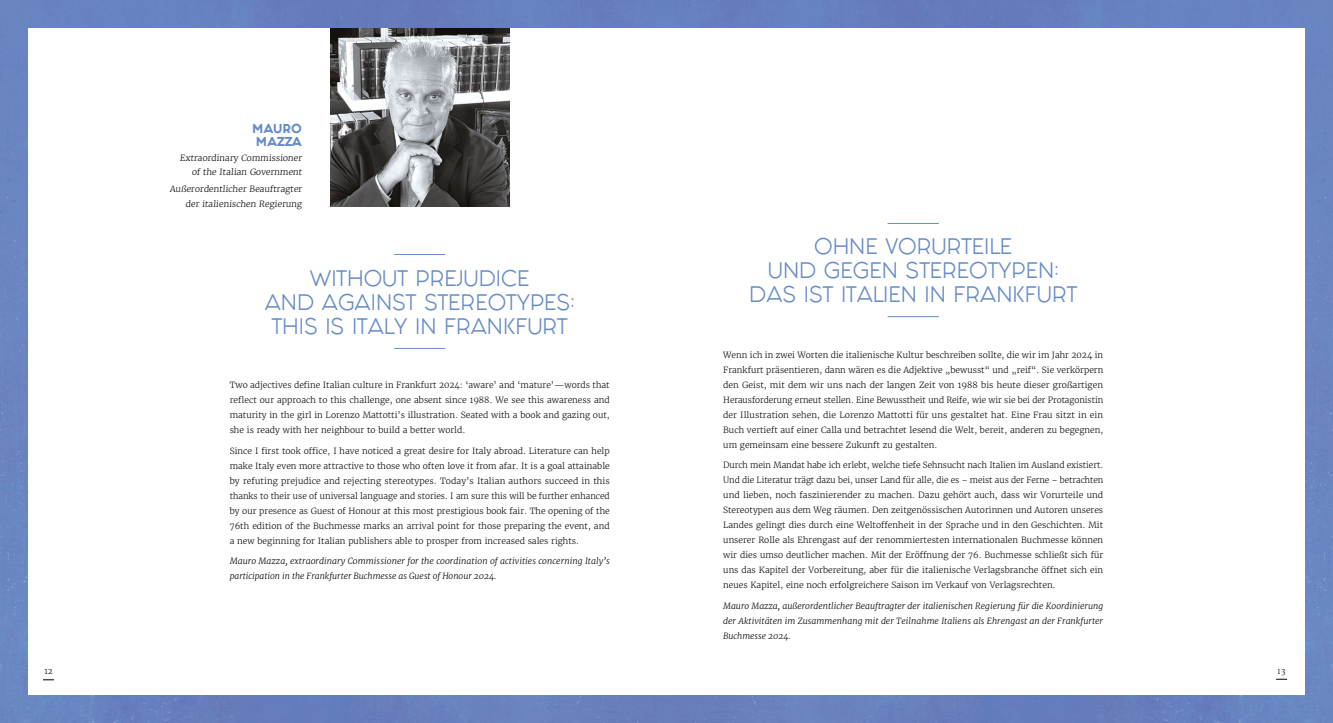
<style>
.page{position:relative;width:1333px;height:723px;background:#fff}
.page>*{position:absolute;margin:0;border:0;box-sizing:border-box;transform-origin:0 0}
.t1{font:19px/24px "Fashion Fetish";color:#658bc8;text-align:center}
.t2{font:800 11px/13.2px "Fashion Fetish";color:#658bc8;text-align:center}
.t3{font:300 8.5px/15px "Merriweather";color:#000;text-align:justify}
.t4{font:italic 300 8.5px/15px "Merriweather";letter-spacing:.005em;color:#000}
.t5{font:300 8px "Merriweather";color:#000}
</style>
<div class="page">
<div style="left:0;top:0;width:666px;height:723px;background:#6882c0"></div>
<div style="left:666px;top:0;width:666px;height:723px;background:#6882c0"></div>
<div style="left:28px;top:28px;width:638px;height:666px;background:#fff"></div>
<div style="left:666px;top:28px;width:638px;height:666px;background:#fff"></div>
<hr style="left:394px;top:254px;width:51px;height:1px;background:#658bc8">
<hr style="left:887px;top:223px;width:51px;height:1px;background:#658bc8">
<hr style="left:394px;top:348px;width:51px;height:1px;background:#658bc8">
<hr style="left:887px;top:316px;width:51px;height:1px;background:#658bc8">
<img style="left:330px;top:28px;width:179px;height:179px">
<p class="t2" style="left:252px;top:122px;width:51px">MAURO<br>MAZZA</p>
<p class="t3" style="left:180px;top:150px;width:125px;line-height:14.5px;text-align:right">Extraordinary Commissioner of the Italian Government</p>
<p class="t3" style="left:170px;top:182px;width:135px;line-height:14.5px;text-align:right">Außerordentlicher Beauftragter der italienischen Regierung</p>
<h1 class="t1" style="left:265px;top:266px;width:311px">WITHOUT PREJUDICE<br>AND AGAINST STEREOTYPES:<br>THIS IS ITALY IN FRANKFURT</h1>
<p class="t3" style="left:230px;top:377px;width:381px">Two adjectives define Italian culture in Frankfurt 2024: ‘aware’ and ‘mature’—words that reflect our approach to this challenge, one absent since 1988. We see this awareness and maturity in the girl in Lorenzo Mattotti’s illustration. Seated with a book and gazing out, she is ready with her neighbour to build a better world.</p>
<p class="t3" style="left:230px;top:443px;width:381px">Since I first took office, I have noticed a great desire for Italy abroad. Literature can help make Italy even more attractive to those who often love it from afar. It is a goal attainable by refuting prejudice and rejecting stereotypes. Today’s Italian authors succeed in this thanks to their use of universal language and stories. I am sure this will be further enhanced by our presence as Guest of Honour at this most prestigious book fair. The opening of the 76th edition of the Buchmesse marks an arrival point for those preparing the event, and a new beginning for Italian publishers able to prosper from increased sales rights.</p>
<p class="t4" style="left:230px;top:554px;width:381px">Mauro Mazza, extraordinary Commissioner for the coordination of activities concerning Italy’s participation in the Frankfurter Buchmesse as Guest of Honour 2024.</p>
<h1 class="t1" style="left:749px;top:235px;width:329px">OHNE VORURTEILE<br>UND GEGEN STEREOTYPEN:<br>DAS IST ITALIEN IN FRANKFURT</h1>
<p class="t3" style="left:723px;top:347px;width:381px">Wenn ich in zwei Worten die italienische Kultur beschreiben sollte, die wir im Jahr 2024 in Frankfurt präsentieren, dann wären es die Adjektive „bewusst“ und „reif“. Sie verkörpern den Geist, mit dem wir uns nach der langen Zeit von 1988 bis heute dieser großartigen Herausforderung erneut stellen. Eine Bewusstheit und Reife, wie wir sie bei der Protagonistin der Illustration sehen, die Lorenzo Mattotti für uns gestaltet hat. Eine Frau sitzt in ein Buch vertieft auf einer Calla und betrachtet lesend die Welt, bereit, anderen zu begegnen, um gemeinsam eine bessere Zukunft zu gestalten.</p>
<p class="t3" style="left:723px;top:458px;width:381px">Durch mein Mandat habe ich erlebt, welche tiefe Sehnsucht nach Italien im Ausland existiert.<br>Und die Literatur trägt dazu bei, unser Land für alle, die es – meist aus der Ferne – betrachten und lieben, noch faszinierender zu machen. Dazu gehört auch, dass wir Vorurteile und Stereotypen aus dem Weg räumen. Den zeitgenössischen Autorinnen und Autoren unseres Landes gelingt dies durch eine Weltoffenheit in der Sprache und in den Geschichten. Mit unserer Rolle als Ehrengast auf der renommiertesten internationalen Buchmesse können wir dies umso deutlicher machen. Mit der Eröffnung der 76. Buchmesse schließt sich für uns das Kapitel der Vorbereitung, aber für die italienische Verlagsbranche öffnet sich ein neues Kapitel, eine noch erfolgreichere Saison im Verkauf von Verlagsrechten.</p>
<p class="t4" style="left:723px;top:598px;width:381px;text-align:justify">Mauro Mazza, außerordentlicher Beauftragter der italienischen Regierung für die Koordinierung der Aktivitäten im Zusammenhang mit der Teilnahme Italiens als Ehrengast an der Frankfurter Buchmesse 2024.</p>
<p class="t5" style="left:44px;top:666px;width:10px">12</p>
<p class="t5" style="left:1277px;top:666px;width:9px">13</p>
</div>
